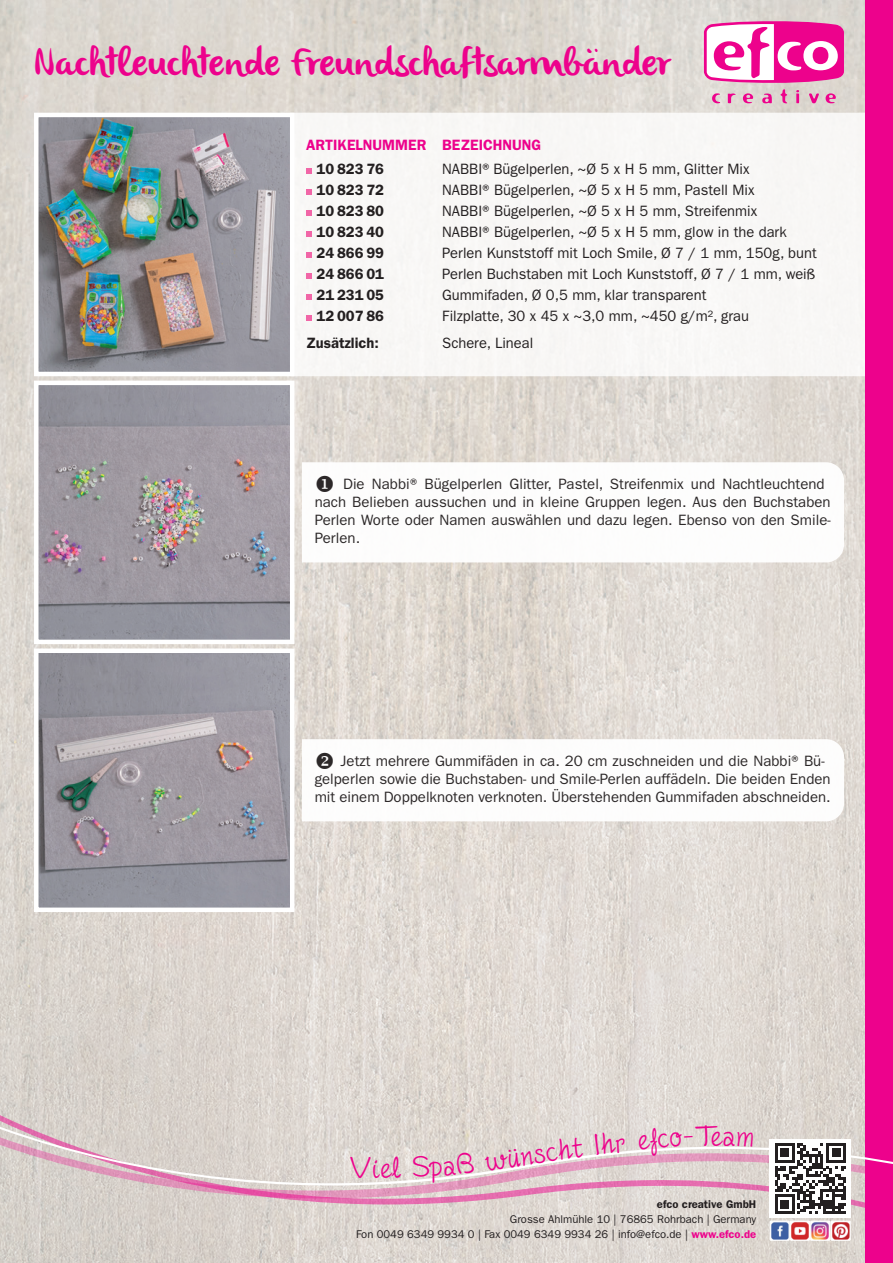
<style>
.page{position:relative;width:893px;height:1263px;background:#fff}
.page>*{position:absolute;margin:0;border:0;box-sizing:border-box;transform-origin:0 0}
.t1{font:39px "olivier";letter-spacing:.01em;color:#ed028c}
.t2{font:33px "Fineliner Script";color:#ed028c}
.t3{font:15px/18px "Franklin Gothic";color:#231f20}
.t4{font:600 15px "Franklin Gothic";color:#231f20}
.t5{font:600 15px "Franklin Gothic";color:#ed028c}
.t6{font:11.25px/15px "Franklin Gothic";color:#231f20;text-align:right}
.t7{font:600 11.25px "Franklin Gothic";color:#231f20}
.s1{font-weight:600;color:#ed028c}
</style>
<div class="page">
<img style="left:0;top:0;width:865px;height:1263px">
<div style="left:290px;top:113px;width:575px;height:263px;background:#f8f7f6"></div>
<div style="left:865px;top:0;width:28px;height:1263px;background:#ed028c"></div>
<svg style="left:0;top:1022px;width:893px;height:200px;background:#ddcacc"></svg>
<svg style="left:302px;top:739px;width:542px;height:82px"></svg>
<div style="left:770px;top:1139px;width:81px;height:79px;background:#fff"></div>
<svg style="left:775px;top:1143px;width:71px;height:71px"></svg>
<img style="left:772px;top:1223px;width:16px;height:16px">
<div style="left:770px;top:1221px;width:20px;height:20px;border:1px solid #fff"></div>
<svg style="left:790px;top:1221px;width:19px;height:19px"></svg>
<div style="left:790px;top:1221px;width:20px;height:20px;border:1px solid #fff"></div>
<img style="left:812px;top:1221px;width:19px;height:19px">
<div style="left:810px;top:1221px;width:20px;height:20px;border:1px solid #fff"></div>
<svg style="left:831px;top:1221px;width:19px;height:19px"></svg>
<div style="left:831px;top:1221px;width:19px;height:20px;border:1px solid #fff"></div>
<svg style="left:306px;top:168px;width:6px;height:6px"></svg>
<svg style="left:306px;top:189px;width:6px;height:6px"></svg>
<svg style="left:306px;top:210px;width:6px;height:6px"></svg>
<svg style="left:306px;top:231px;width:6px;height:6px"></svg>
<svg style="left:306px;top:252px;width:6px;height:6px"></svg>
<svg style="left:306px;top:273px;width:6px;height:6px"></svg>
<svg style="left:306px;top:294px;width:6px;height:6px"></svg>
<svg style="left:306px;top:315px;width:6px;height:6px"></svg>
<svg style="left:704px;top:21px;width:140px;height:62px"></svg>
<svg style="left:743px;top:93px;width:10px;height:10px"></svg>
<svg style="left:780px;top:89px;width:7px;height:14px"></svg>
<svg style="left:728px;top:93px;width:8px;height:10px"></svg>
<svg style="left:809px;top:93px;width:10px;height:10px"></svg>
<svg style="left:712px;top:93px;width:8px;height:10px"></svg>
<svg style="left:762px;top:94px;width:10px;height:9px"></svg>
<svg style="left:796px;top:90px;width:3px;height:13px"></svg>
<svg style="left:826px;top:93px;width:10px;height:10px"></svg>
<img style="left:39px;top:118px;width:250px;height:253px">
<div style="left:34px;top:113px;width:260px;height:263px;border:4px solid #fff"></div>
<img style="left:39px;top:386px;width:250px;height:253px">
<div style="left:34px;top:381px;width:260px;height:263px;border:4px solid #fff"></div>
<img style="left:39px;top:653px;width:250px;height:254px">
<div style="left:34px;top:648px;width:260px;height:264px;border:4px solid #fff"></div>
<svg style="left:302px;top:462px;width:542px;height:100px"></svg>
<svg style="left:381px;top:1156px;width:20px;height:22px"></svg>
<svg style="left:413px;top:1152px;width:62px;height:31px;background:#e0d7d3"></svg>
<svg style="left:485px;top:1132px;width:141px;height:39px;background:#e1d2d2"></svg>
<svg style="left:638px;top:1125px;width:80px;height:31px;background:#e3d9d7"></svg>
<svg style="left:724px;top:1131px;width:29px;height:15px"></svg>
<h1 class="t1" style="left:34px;top:40px;width:639px">Nachtleuchtende Freundschaftsarmbänder</h1>
<p class="t5" style="left:306px;top:136px;width:237px">ARTIKELNUMMER BEZEICHNUNG</p>
<p class="t4" style="left:316px;top:160px;width:69px">10 823 76</p>
<p class="t3" style="left:442px;top:160px;width:309px">NABBI®Bügelperlen, ~Ø 5 x H 5 mm, Glitter Mix</p>
<p class="t4" style="left:316px;top:181px;width:69px">10 823 72</p>
<p class="t3" style="left:442px;top:181px;width:314px">NABBI® Bügelperlen, ~Ø 5 x H 5 mm, Pastell Mix</p>
<p class="t4" style="left:316px;top:202px;width:69px">10 823 80</p>
<p class="t3" style="left:442px;top:202px;width:317px">NABBI® Bügelperlen, ~Ø 5 x H 5 mm, Streifenmix</p>
<p class="t4" style="left:316px;top:223px;width:69px">10 823 40</p>
<p class="t3" style="left:442px;top:223px;width:346px">NABBI® Bügelperlen, ~Ø 5 x H 5 mm, glow in the dark</p>
<p class="t4" style="left:316px;top:244px;width:69px">24 866 99</p>
<p class="t3" style="left:442px;top:244px;width:376px">Perlen Kunststoff mit Loch Smile, Ø 7 / 1 mm, 150g, bunt</p>
<p class="t4" style="left:316px;top:265px;width:69px">24 866 01</p>
<p class="t3" style="left:442px;top:265px;width:375px">Perlen Buchstaben mit Loch Kunststoff, Ø 7 / 1 mm, weiß</p>
<p class="t4" style="left:316px;top:286px;width:69px">21 231 05</p>
<p class="t3" style="left:442px;top:286px;width:266px">Gummifaden, Ø 0,5 mm, klar transparent</p>
<p class="t4" style="left:316px;top:307px;width:69px">12 007 86</p>
<p class="t3" style="left:442px;top:307px;width:308px">Filzplatte, 30 x 45 x ~3,0 mm, ~450 g/m², grau</p>
<p class="t4" style="left:306px;top:334px;width:74px">Zusätzlich:</p>
<p class="t3" style="left:442px;top:334px;width:92px">Schere, Lineal</p>
<p class="t3" style="left:315px;top:475px;width:518px">◆ Die Nabbi® Bügelperlen Glitter, Pastel, Streifenmix und Nachtleuchtend nach Belieben aussuchen und in kleine Gruppen legen. Aus den Buchstaben Perlen Worte oder Namen auswählen und dazu legen. Ebenso von den Smile-Perlen.</p>
<p class="t3" style="left:315px;top:752px;width:518px">❖ Jetzt mehrere Gummifäden in ca. 20 cm zuschneiden und die Nabbi® Bü&shy;gelperlen sowie die Buchstaben- und Smile-Perlen auffädeln. Die beiden Enden mit einem Doppelknoten verknoten. Überstehenden Gummifaden abschneiden.</p>
<h2 class="t2" style="left:350px;top:1150px;width:31px">Vi</h2>
<h2 class="t2" style="left:711px;top:1118px;width:12px">e</h2>
<p class="t7" style="left:657px;top:1198px;width:101px">efco creative GmbH</p>
<p class="t6" style="left:356px;top:1212px;width:402px">Grosse Ahlmühle 10 | 76865 Rohrbach | Germany<br>Fon 0049 6349 9934 0 | Fax 0049 6349 9934 26 | info@efco.de | <span class="s1">www.efco.de</span></p>
</div>
